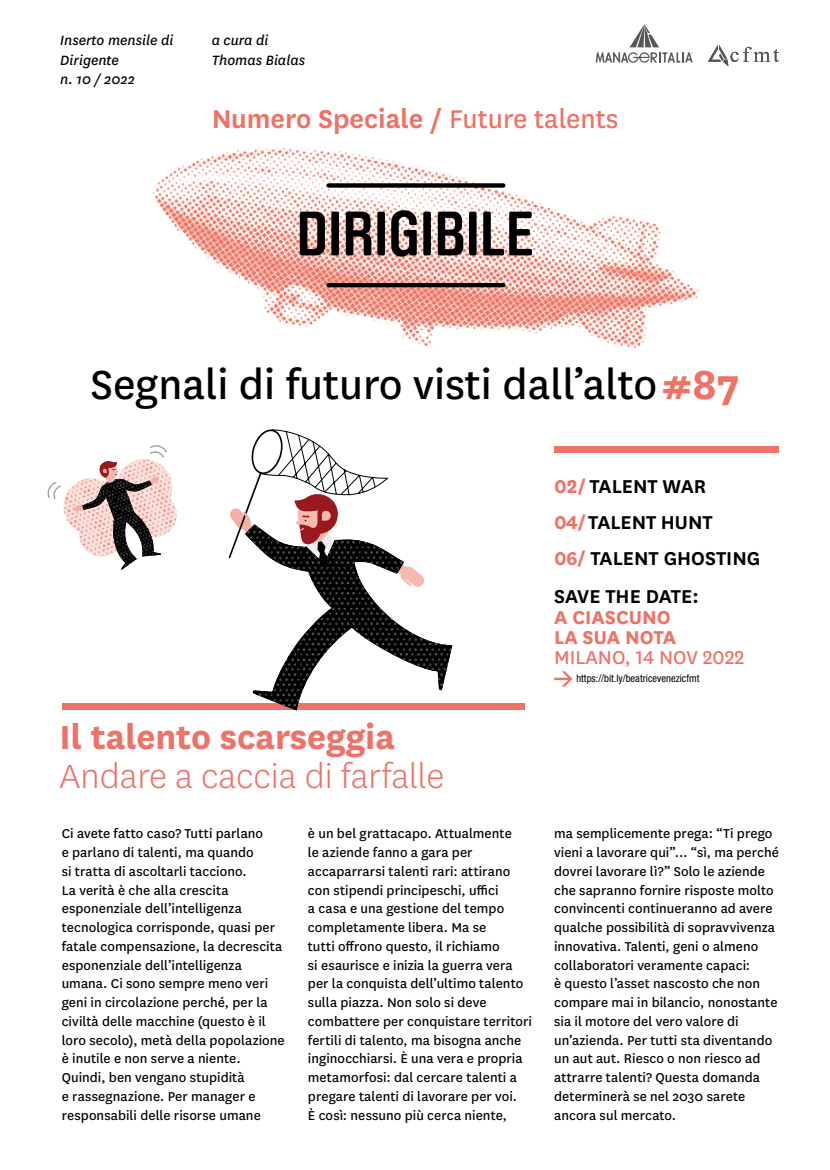
<style>
.page{position:relative;width:830px;height:1170px;background:#fff}
.page>*{position:absolute;margin:0;border:0;box-sizing:border-box;transform-origin:0 0}
.t1{font:47.25px "National";color:#000}
.t2{font:300 39px "National";color:#ee7265}
.t3{font:700 39px "National";color:#ee7265}
.t4{font:600 30px "National";color:#ee7265}
.t5{font:600 21.75px/36px "National";color:#000}
.t6{font:700 21.75px/20.2px "National";color:#ee7265}
.t7{font:21.75px "National";color:#ee7265}
.t8{font:italic 15.75px/19.5px "National";color:#000}
.t9{font:15px/18.8px "National";letter-spacing:.005em;color:#000}
.t10{font:condensed 10.5px "Helvetica Neue LT Std";color:#000}
.s1{font-weight:400}
.s2{font-weight:700;color:#ee7265}
</style>
<div class="page">
<svg style="left:708px;top:45px;width:70px;height:21px"></svg>
<svg style="left:595px;top:24px;width:97px;height:39px"></svg>
<div style="left:554px;top:446px;width:224px;height:7px;background:#ee7265"></div>
<svg style="left:554px;top:671px;width:18px;height:15px"></svg>
<img style="left:152px;top:147px;width:547px;height:202px">
<div style="left:62px;top:703px;width:462px;height:7px;background:#ee7265"></div>
<div style="left:326px;top:183px;width:179px;height:5px;border:4px solid #000"></div>
<div style="left:326px;top:283px;width:179px;height:4px;border:4px solid #000"></div>
<svg style="left:300px;top:210px;width:231px;height:47px"></svg>
<svg style="left:228px;top:429px;width:224px;height:281px"></svg>
<svg style="left:48px;top:445px;width:129px;height:100px"></svg>
<img style="left:82px;top:479px;width:79px;height:91px">
<p class="t8" style="left:60px;top:30px;width:115px">Inserto mensile di<br>Dirigente<br>n. 10 / 2022</p>
<p class="t8" style="left:211px;top:30px;width:95px">a cura di<br>Thomas Bialas</p>
<h3 class="t4" style="left:211px;top:98px;width:408px">Numero Speciale / <span class="s1">Future talents</span></h3>
<h1 class="t1" style="left:90px;top:353px;width:651px">Segnali di futuro visti dall’alto <span class="s2">#87</span></h1>
<h2 class="t3" style="left:60px;top:709px;width:337px">Il talento scarseggia</h2>
<h2 class="t2" style="left:60px;top:751px;width:386px">Andare a caccia di farfalle</h2>
<h3 class="t5" style="left:554px;top:467px;width:208px"><span class="s2">02/</span> TALENT WAR<br><span class="s2">04/</span> TALENT HUNT<br><span class="s2">06/</span> TALENT GHOSTING</h3>
<h3 class="t5" style="left:554px;top:577px;width:146px">SAVE THE DATE:</h3>
<h3 class="t6" style="left:554px;top:605px;width:123px">A CIASCUNO<br>LA SUA NOTA</h3>
<h3 class="t7" style="left:554px;top:643px;width:192px">MILANO, 14 NOV 2022</h3>
<p class="t10" style="left:576px;top:672px;width:124px">https://bit.ly/beatricevenezicfmt</p>
<p class="t9" style="left:62px;top:823px;width:224px">Ci avete fatto caso? Tutti parlano<br>e parlano di talenti, ma quando<br>si tratta di ascoltarli tacciono.<br>La verità è che alla crescita esponenziale dell’intelligenza tecnologica corrisponde, quasi per fatale compensazione, la decrescita esponenziale dell’intelligenza umana. Ci sono sempre meno veri geni in circolazione perché, per la civiltà delle macchine (questo è il loro secolo), metà della popolazione è inutile e non serve a niente.<br>Quindi, ben vengano stupidità<br>e rassegnazione. Per manager e responsabili delle risorse umane</p>
<p class="t9" style="left:308px;top:823px;width:225px">è un bel grattacapo. Attualmente<br>le aziende fanno a gara per accaparrarsi talenti rari: attirano con stipendi principeschi, uffici<br>a casa e una gestione del tempo completamente libera. Ma se<br>tutti offrono questo, il richiamo<br>si esaurisce e inizia la guerra vera per la conquista dell’ultimo talento sulla piazza. Non solo si deve combattere per conquistare territori fertili di talento, ma bisogna anche inginocchiarsi. È una vera e propria metamorfosi: dal cercare talenti a pregare talenti di lavorare per voi.<br>È così: nessuno più cerca niente,</p>
<p class="t9" style="left:554px;top:823px;width:226px">ma semplicemente prega: “Ti prego vieni a lavorare qui”… “sì, ma perché dovrei lavorare lì?” Solo le aziende che sapranno fornire risposte molto convincenti continueranno ad avere qualche possibilità di sopravvivenza innovativa. Talenti, geni o almeno collaboratori veramente capaci:<br>è questo l’asset nascosto che non compare mai in bilancio, nonostante sia il motore del vero valore di un’azienda. Per tutti sta diventando un aut aut. Riesco o non riesco ad attrarre talenti? Questa domanda determinerà se nel 2030 sarete ancora sul mercato.</p>
</div>
